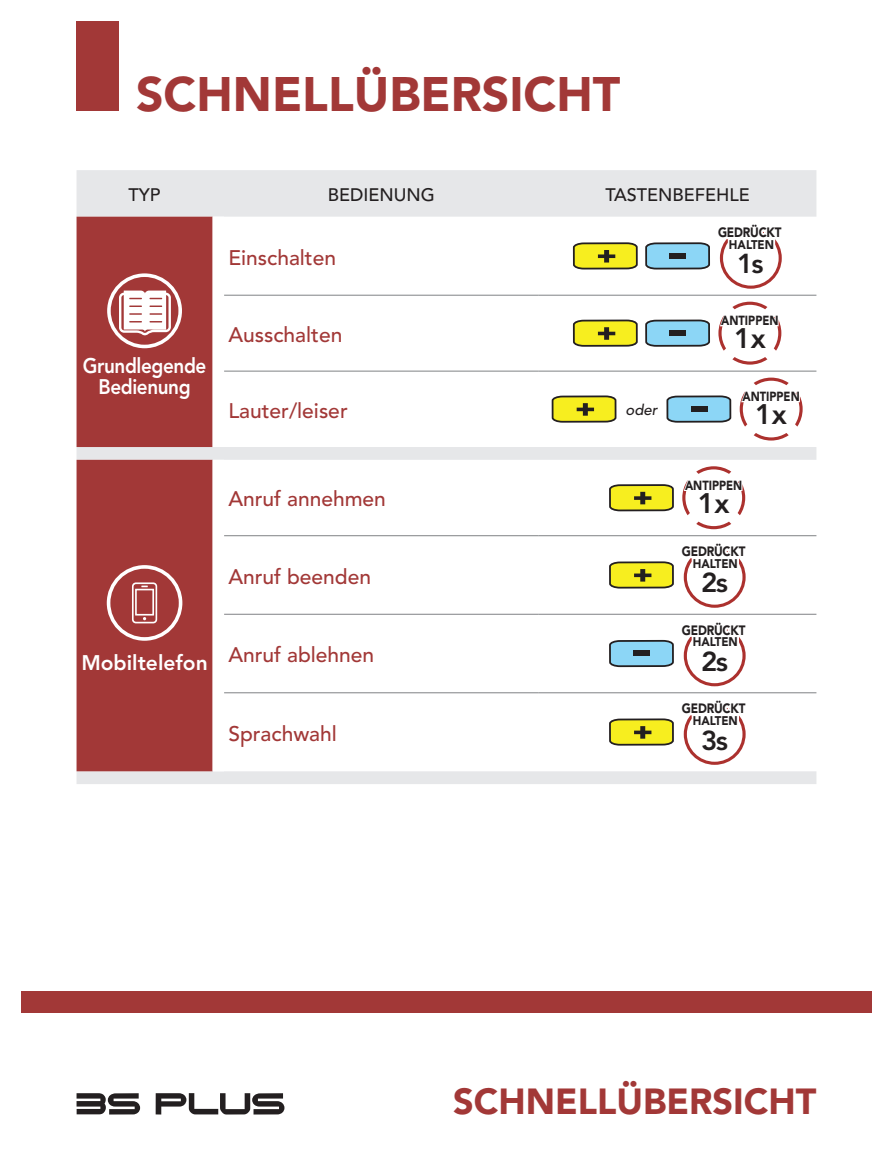
<style>
.page{position:relative;width:893px;height:1174px;background:#fff}
.page>*{position:absolute;margin:0;border:0;box-sizing:border-box;transform-origin:0 0}
.t1{font:900 48px "Avenir LT Std";color:#a23837}
.t2{font:900 36px "Avenir LT Std";color:#a23837}
.t3{font:800 28.2px "Avenir LT Std";color:#231f20}
.t4{font:800 27.3px "Avenir LT Std";letter-spacing:-.06em;color:#231f20}
.t5{font:500 21px "Avenir LT Std";color:#a23837}
.t6{font:800 21px/21px "Avenir LT Std";letter-spacing:-.02em;color:#fff;text-align:center;scale:.9 1}
.t7{font:800 21px "Avenir LT Std";color:#fff}
.t8{font:500 18px "Avenir LT Std";color:#231f20}
.t9{font:italic 500 15px "Avenir LT Std";color:#231f20}
.t10{font:900 13.5px "Avenir LT Std";letter-spacing:-.015em;color:#231f20;scale:.87 1}
.t11{font:900 13.2px "Avenir LT Std";color:#231f20;scale:.85 1}
.t12{font:900 12.6px "Avenir LT Std";color:#231f20;scale:.91 1}
</style>
<div class="page">
<div style="left:77px;top:21px;width:42px;height:90px;background:#a23837"></div>
<div style="left:21px;top:991px;width:851px;height:21px;background:#a23837"></div>
<svg style="left:77px;top:1093px;width:207px;height:21px"></svg>
<svg style="left:77px;top:170px;width:739px;height:614px"></svg>
<div style="left:77px;top:217px;width:136px;height:554px;background:#a23837"></div>
<svg style="left:213px;top:217px;width:11px;height:230px"></svg>
<svg style="left:213px;top:460px;width:11px;height:311px"></svg>
<hr style="left:224px;top:535px;width:315px;height:1px;background:#808285">
<hr style="left:539px;top:535px;width:277px;height:1px;background:#808285">
<hr style="left:224px;top:614px;width:315px;height:1px;background:#808285">
<hr style="left:539px;top:614px;width:277px;height:1px;background:#808285">
<hr style="left:224px;top:692px;width:315px;height:1px;background:#808285">
<hr style="left:539px;top:692px;width:277px;height:1px;background:#808285">
<hr style="left:224px;top:295px;width:315px;height:1px;background:#808285">
<hr style="left:539px;top:295px;width:277px;height:1px;background:#808285">
<hr style="left:224px;top:370px;width:315px;height:1px;background:#808285">
<hr style="left:539px;top:370px;width:277px;height:1px;background:#808285">
<svg style="left:107px;top:273px;width:75px;height:75px"></svg>
<svg style="left:573px;top:242px;width:65px;height:27px;background:#c8c128"></svg>
<svg style="left:645px;top:242px;width:65px;height:27px;background:#7eb6cf"></svg>
<div style="left:670px;top:253px;width:16px;height:5px;background:#231f20"></div>
<svg style="left:717px;top:223px;width:66px;height:66px"></svg>
<svg style="left:573px;top:319px;width:65px;height:28px;background:#c8c02d"></svg>
<svg style="left:645px;top:319px;width:65px;height:28px;background:#81b8d0"></svg>
<div style="left:670px;top:330px;width:16px;height:6px;background:#231f20"></div>
<svg style="left:718px;top:302px;width:63px;height:62px"></svg>
<svg style="left:552px;top:395px;width:64px;height:27px;background:#cac327"></svg>
<svg style="left:666px;top:395px;width:65px;height:27px;background:#7fb8d1"></svg>
<div style="left:691px;top:406px;width:16px;height:5px;background:#231f20"></div>
<svg style="left:740px;top:377px;width:63px;height:63px"></svg>
<svg style="left:107px;top:565px;width:75px;height:76px;background:#b4605f"></svg>
<svg style="left:609px;top:484px;width:65px;height:27px;background:#c7c027"></svg>
<svg style="left:682px;top:466px;width:63px;height:63px"></svg>
<svg style="left:609px;top:561px;width:65px;height:27px;background:#c9c128"></svg>
<svg style="left:681px;top:542px;width:66px;height:66px"></svg>
<svg style="left:609px;top:640px;width:65px;height:27px;background:#7cb5cf"></svg>
<div style="left:634px;top:650px;width:16px;height:6px;background:#231f20"></div>
<svg style="left:681px;top:621px;width:66px;height:65px"></svg>
<svg style="left:609px;top:718px;width:65px;height:27px;background:#c9c229"></svg>
<svg style="left:681px;top:699px;width:66px;height:66px"></svg>
<h1 class="t1" style="left:136px;top:65px;width:486px">SCHNELLÜBERSICHT</h1>
<p class="t8" style="left:129px;top:184px;width:34px">TYP</p>
<p class="t8" style="left:328px;top:184px;width:109px">BEDIENUNG</p>
<p class="t8" style="left:605px;top:184px;width:146px">TASTENBEFEHLE</p>
<p class="t10" style="left:718px;top:224px;width:75px">GEDRÜCKT</p>
<p class="t12" style="left:729px;top:237px;width:51px">HALTEN</p>
<p class="t5" style="left:228px;top:245px;width:109px">Einschalten</p>
<h3 class="t4" style="left:737px;top:248px;width:28px">1s</h3>
<p class="t6" style="left:83px;top:356px;width:139px">Grundlegende<br>Bedienung</p>
<p class="t11" style="left:721px;top:313px;width:69px">ANTIPPEN</p>
<p class="t5" style="left:228px;top:322px;width:115px">Ausschalten</p>
<h3 class="t3" style="left:734px;top:322px;width:33px">1x</h3>
<p class="t11" style="left:742px;top:388px;width:69px">ANTIPPEN</p>
<p class="t5" style="left:228px;top:398px;width:121px">Lauter/leiser</p>
<p class="t9" style="left:625px;top:401px;width:33px">oder</p>
<h3 class="t3" style="left:755px;top:397px;width:33px">1x</h3>
<p class="t7" style="left:81px;top:650px;width:128px">Mobiltelefon</p>
<p class="t11" style="left:685px;top:477px;width:69px">ANTIPPEN</p>
<p class="t5" style="left:228px;top:487px;width:159px">Anruf annehmen</p>
<h3 class="t3" style="left:698px;top:486px;width:33px">1x</h3>
<p class="t10" style="left:682px;top:543px;width:75px">GEDRÜCKT</p>
<p class="t12" style="left:693px;top:556px;width:51px">HALTEN</p>
<p class="t5" style="left:228px;top:564px;width:144px">Anruf beenden</p>
<h3 class="t4" style="left:701px;top:567px;width:28px">2s</h3>
<p class="t10" style="left:682px;top:622px;width:75px">GEDRÜCKT</p>
<p class="t12" style="left:693px;top:634px;width:51px">HALTEN</p>
<p class="t5" style="left:228px;top:643px;width:147px">Anruf ablehnen</p>
<h3 class="t4" style="left:701px;top:645px;width:28px">2s</h3>
<p class="t10" style="left:682px;top:700px;width:75px">GEDRÜCKT</p>
<p class="t12" style="left:693px;top:713px;width:51px">HALTEN</p>
<p class="t5" style="left:228px;top:721px;width:110px">Sprachwahl</p>
<h3 class="t4" style="left:701px;top:724px;width:28px">3s</h3>
<h2 class="t2" style="left:453px;top:1080px;width:365px">SCHNELLÜBERSICHT</h2>
</div>
